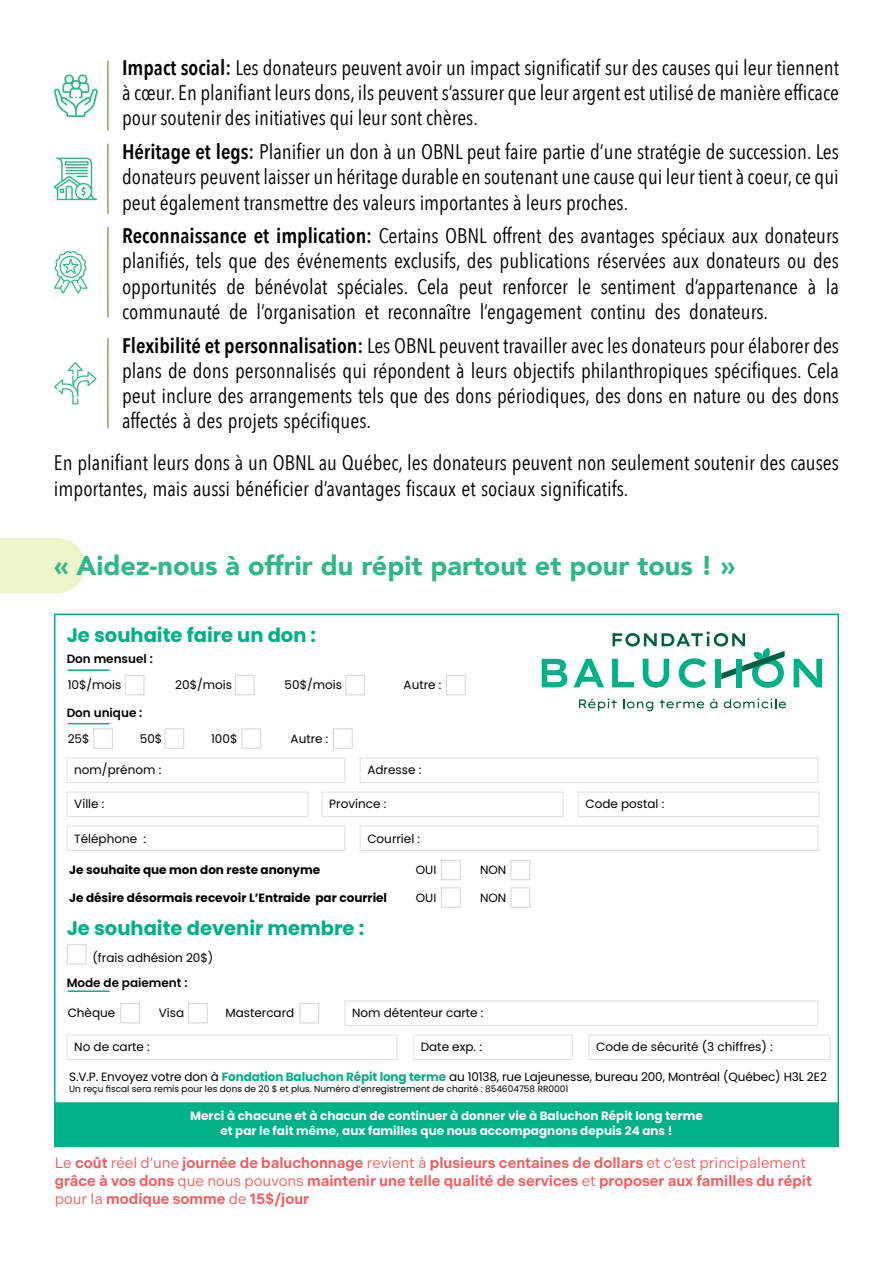
<style>
.page{position:relative;width:893px;height:1263px;background:#fff}
.page>*{position:absolute;margin:0;border:0;box-sizing:border-box;transform-origin:0 0}
.t1{font:900 27px "Avenir";color:#2eb88a}
.t2{font:21px/25.2px "Avenir Next Condensed";color:#000;text-align:justify}
.t3{font:700 19.5px "Poppins";color:#00b087}
.t4{font:600 15px/18px "Indivisible";color:#f05d5e}
.t5{font:12px "Poppins";color:#000}
.t6{font:700 12px/14.4px "Poppins";color:#fff;text-align:center}
.t7{font:700 12px "Poppins";color:#000}
.t8{font:600 12px "Poppins";color:#000}
.t9{font:9px "Poppins";color:#000}
.s1{font-weight:600}
.s2{font-weight:700;color:#00b087}
.s3{font-weight:400}
</style>
<div class="page">
<svg style="left:0;top:538px;width:85px;height:55px;background:#edf6cb"></svg>
<svg style="left:54px;top:74px;width:44px;height:43px"></svg>
<svg style="left:54px;top:158px;width:43px;height:42px"></svg>
<svg style="left:54px;top:251px;width:33px;height:42px"></svg>
<svg style="left:54px;top:362px;width:43px;height:42px"></svg>
<div style="left:54px;top:613px;width:785px;height:523px;background:#fff;border:2px solid #00b087"></div>
<div style="left:67px;top:792px;width:241px;height:25px;border:1px solid #e0e0e0"></div>
<div style="left:322px;top:792px;width:241px;height:25px;border:1px solid #e0e0e0"></div>
<div style="left:578px;top:792px;width:241px;height:25px;border:1px solid #e0e0e0"></div>
<div style="left:67px;top:1035px;width:330px;height:25px;border:1px solid #e0e0e0"></div>
<div style="left:589px;top:1035px;width:241px;height:25px;border:1px solid #e0e0e0"></div>
<div style="left:413px;top:1035px;width:160px;height:25px;border:1px solid #e0e0e0"></div>
<div style="left:67px;top:758px;width:278px;height:25px;border:1px solid #e0e0e0"></div>
<div style="left:360px;top:758px;width:458px;height:25px;border:1px solid #e0e0e0"></div>
<div style="left:67px;top:826px;width:278px;height:25px;border:1px solid #e0e0e0"></div>
<div style="left:360px;top:826px;width:458px;height:25px;border:1px solid #e0e0e0"></div>
<div style="left:67px;top:944px;width:20px;height:21px;border:1px solid #d9d9d9"></div>
<div style="left:345px;top:1000px;width:473px;height:26px;border:1px solid #e0e0e0"></div>
<div style="left:120px;top:1003px;width:20px;height:20px;border:1px solid #d9d9d9"></div>
<div style="left:188px;top:1003px;width:20px;height:20px;border:1px solid #d9d9d9"></div>
<div style="left:299px;top:1003px;width:20px;height:20px;border:1px solid #d9d9d9"></div>
<div style="left:441px;top:887px;width:20px;height:21px;border:1px solid #d9d9d9"></div>
<div style="left:510px;top:887px;width:20px;height:21px;border:1px solid #d9d9d9"></div>
<div style="left:441px;top:860px;width:20px;height:20px;border:1px solid #d9d9d9"></div>
<div style="left:510px;top:860px;width:20px;height:20px;border:1px solid #d9d9d9"></div>
<div style="left:125px;top:675px;width:19px;height:20px;border:1px solid #d9d9d9"></div>
<div style="left:235px;top:675px;width:20px;height:20px;border:1px solid #d9d9d9"></div>
<div style="left:345px;top:675px;width:20px;height:20px;border:1px solid #d9d9d9"></div>
<div style="left:446px;top:675px;width:20px;height:20px;border:1px solid #d9d9d9"></div>
<hr style="left:68px;top:669px;width:42px;height:2px;background:#00b087">
<hr style="left:68px;top:990px;width:42px;height:2px;background:#00b087">
<div style="left:93px;top:728px;width:20px;height:21px;border:1px solid #d9d9d9"></div>
<div style="left:164px;top:728px;width:20px;height:21px;border:1px solid #d9d9d9"></div>
<div style="left:241px;top:728px;width:20px;height:21px;border:1px solid #d9d9d9"></div>
<div style="left:333px;top:728px;width:20px;height:21px;border:1px solid #d9d9d9"></div>
<hr style="left:68px;top:723px;width:42px;height:1px;background:#00b087">
<div style="left:54px;top:1102px;width:785px;height:45px;background:#00b087;border:2px solid #00b087"></div>
<svg style="left:542px;top:659px;width:25px;height:28px"></svg>
<svg style="left:573px;top:659px;width:31px;height:28px"></svg>
<svg style="left:794px;top:659px;width:28px;height:28px"></svg>
<svg style="left:579px;top:698px;width:38px;height:13px"></svg>
<svg style="left:623px;top:699px;width:30px;height:12px"></svg>
<svg style="left:660px;top:700px;width:44px;height:8px"></svg>
<svg style="left:710px;top:698px;width:7px;height:10px"></svg>
<svg style="left:724px;top:698px;width:62px;height:10px"></svg>
<svg style="left:612px;top:631px;width:173px;height:57px"></svg>
<div style="left:736px;top:659px;width:6px;height:28px;background:#00b087"></div>
<p class="t2" style="left:122px;top:54px;width:718px"><span class="s1">Impact social:</span> Les donateurs peuvent avoir un impact significatif sur des causes qui leur tiennent à cœur. En planifiant leurs dons, ils peuvent s’assurer que leur argent est utilisé de manière efficace pour soutenir des initiatives qui leur sont chères.</p>
<p class="t2" style="left:122px;top:138px;width:718px"><span class="s1">Héritage et legs:</span> Planifier un don à un OBNL peut faire partie d’une stratégie de succession. Les donateurs peuvent laisser un héritage durable en soutenant une cause qui leur tient à coeur, ce qui peut également transmettre des valeurs importantes à leurs proches.</p>
<p class="t2" style="left:122px;top:222px;width:718px"><span class="s1">Reconnaissance et implication:</span> Certains OBNL offrent des avantages spéciaux aux donateurs planifiés, tels que des événements exclusifs, des publications réservées aux donateurs ou des opportunités de bénévolat spéciales. Cela peut renforcer le sentiment d’appartenance à la communauté de l’organisation et reconnaître l’engagement continu des donateurs.</p>
<p class="t2" style="left:122px;top:332px;width:718px"><span class="s1">Flexibilité et personnalisation:</span> Les OBNL peuvent travailler avec les donateurs pour élaborer des plans de dons personnalisés qui répondent à leurs objectifs philanthropiques spécifiques. Cela peut inclure des arrangements tels que des dons périodiques, des dons en nature ou des dons affectés à des projets spécifiques.</p>
<p class="t2" style="left:54px;top:449px;width:786px">En planifiant leurs dons à un OBNL au Québec, les donateurs peuvent non seulement soutenir des causes importantes, mais aussi bénéficier d’avantages fiscaux et sociaux significatifs.</p>
<p class="t1" style="left:54px;top:542px;width:683px">« Aidez-nous à offrir du répit partout et pour tous ! »</p>
<p class="t3" style="left:67px;top:623px;width:251px">Je souhaite faire un don :</p>
<p class="t8" style="left:67px;top:652px;width:88px">Don mensuel :</p>
<p class="t5" style="left:68px;top:678px;width:55px">10$/mois</p>
<p class="t5" style="left:175px;top:678px;width:58px">20$/mois</p>
<p class="t5" style="left:285px;top:678px;width:59px">50$/mois</p>
<p class="t5" style="left:404px;top:678px;width:39px">Autre :</p>
<p class="t8" style="left:67px;top:705px;width:77px">Don unique :</p>
<p class="t5" style="left:68px;top:732px;width:23px">25$</p>
<p class="t5" style="left:140px;top:732px;width:24px">50$</p>
<p class="t5" style="left:211px;top:732px;width:28px">100$</p>
<p class="t5" style="left:291px;top:732px;width:39px">Autre :</p>
<p class="t5" style="left:74px;top:763px;width:88px">nom/prénom :</p>
<p class="t5" style="left:367px;top:763px;width:55px">Adresse :</p>
<p class="t5" style="left:74px;top:797px;width:32px">Ville :</p>
<p class="t5" style="left:329px;top:797px;width:58px">Province :</p>
<p class="t5" style="left:585px;top:797px;width:80px">Code postal :</p>
<p class="t5" style="left:74px;top:831px;width:73px">Téléphone :</p>
<p class="t5" style="left:367px;top:831px;width:54px">Courriel :</p>
<p class="t7" style="left:69px;top:863px;width:253px">Je souhaite que mon don reste anonyme</p>
<p class="t5" style="left:416px;top:863px;width:22px">OUI</p>
<p class="t5" style="left:480px;top:863px;width:28px">NON</p>
<p class="t7" style="left:69px;top:890px;width:320px">Je désire désormais recevoir L’Entraide par courriel</p>
<p class="t3" style="left:67px;top:917px;width:299px">Je souhaite devenir membre :</p>
<p class="t5" style="left:93px;top:951px;width:122px">(frais adhésion 20$)</p>
<p class="t8" style="left:67px;top:976px;width:122px">Mode de paiement :</p>
<p class="t5" style="left:416px;top:890px;width:22px">OUI</p>
<p class="t5" style="left:480px;top:890px;width:28px">NON</p>
<p class="t5" style="left:68px;top:1006px;width:49px">Chèque</p>
<p class="t5" style="left:159px;top:1006px;width:27px">Visa</p>
<p class="t5" style="left:225px;top:1006px;width:70px">Mastercard</p>
<p class="t5" style="left:352px;top:1006px;width:133px">Nom détenteur carte :</p>
<p class="t5" style="left:74px;top:1040px;width:77px">No de carte :</p>
<p class="t5" style="left:421px;top:1040px;width:63px">Date exp. :</p>
<p class="t5" style="left:596px;top:1040px;width:178px">Code de sécurité (3 chiffres) :</p>
<p class="t5" style="left:69px;top:1070px;width:759px">S.V.P. Envoyez votre don à <span class="s2">Fondation Baluchon Répit long terme</span> au 10138, rue Lajeunesse, bureau 200, Montréal (Québec) H3L 2E2</p>
<p class="t9" style="left:69px;top:1084px;width:501px">Un reçu fiscal sera remis pour les dons de 20 $ et plus. Numéro d’enregistrement de charité : 854604758 RR0001</p>
<p class="t6" style="left:190px;top:1109px;width:514px">Merci à chacune et à chacun de continuer à donner vie à Baluchon Répit long terme et par le fait même, aux familles que nous accompagnons depuis 24 ans !</p>
<p class="t4" style="left:55px;top:1154px;width:759px"><span class="s3">Le</span> coût <span class="s3">réel d’une</span> journée de baluchonnage <span class="s3">revient à</span> plusieurs centaines de dollars <span class="s3">et c’est principalement </span>grâce à vos dons <span class="s3">que nous pouvons</span> maintenir une telle qualité de services <span class="s3">et</span> proposer aux familles du répit <span class="s3">pour la</span> modique somme <span class="s3">de</span> 15$/jour</p>
</div>
